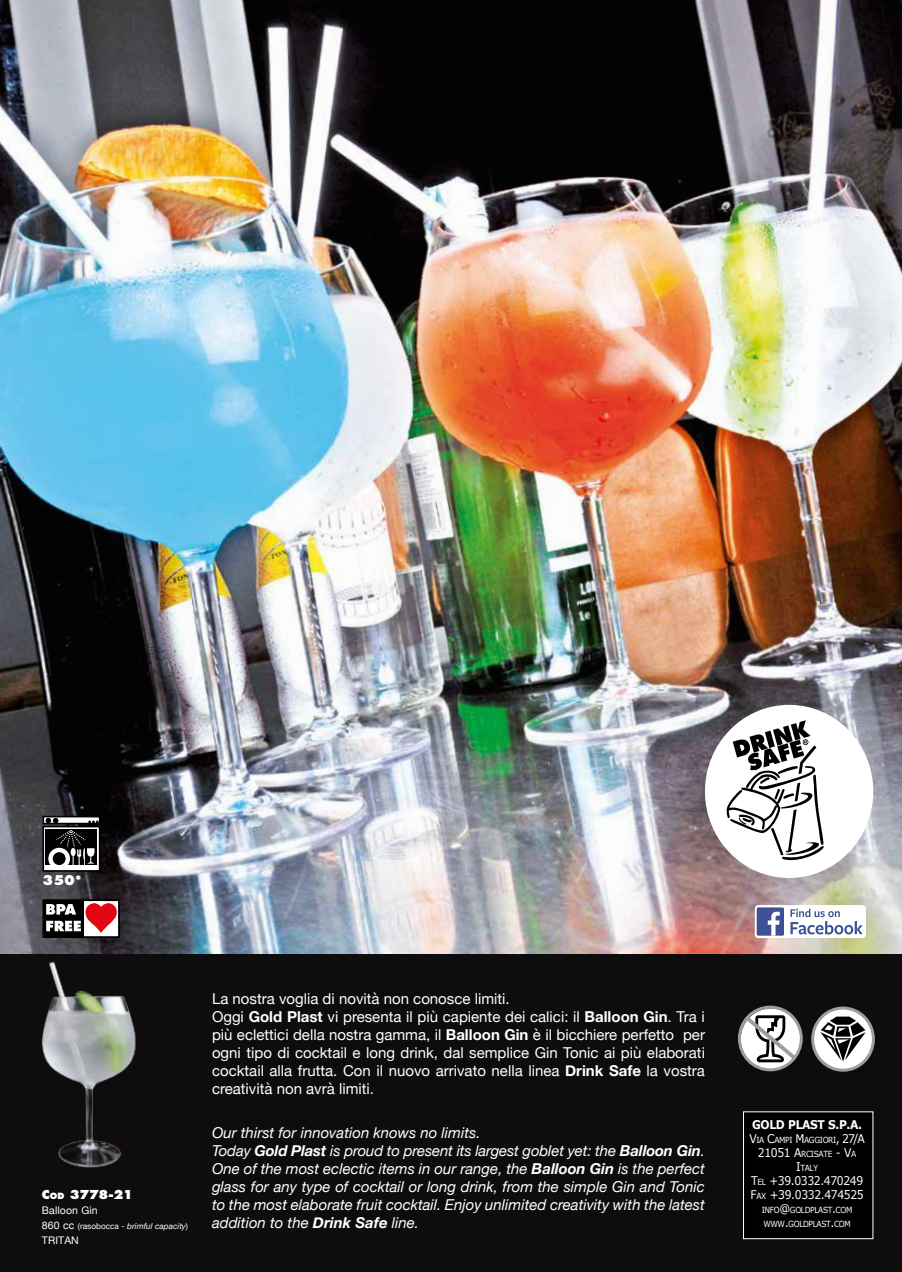
<style>
.page{position:relative;width:902px;height:1272px;background:#fff}
.page>*{position:absolute;margin:0;border:0;box-sizing:border-box;transform-origin:0 0}
.t1{font:italic 15px/17.9px "Helvetica Neue";color:#fff}
.t2{font:15px/18px "Helvetica Neue";color:#fff}
.t3{font:800 13.05px "Futura";color:#fff}
.t4{font:12px/14px "Verdana";letter-spacing:-.035em;color:#fff;scale:.9 1}
.t5{font:700 12px "Verdana";letter-spacing:-.035em;color:#fff;scale:.9 1}
.t6{font:800 12px "Futura";letter-spacing:-.035em;color:#fff}
.t7{font:10.5px "Helvetica Neue";letter-spacing:.01em;color:#fff}
.t8{font:8.4px/14px "Verdana";letter-spacing:-.05em;color:#fff;scale:.9 1}
.t9{font:italic 8.25px "Helvetica Neue";color:#fff}
.s1{font-size:8.4px}
.s2{font-style:normal;font-size:10.5px}
.s3{font-style:normal}
.s4{font-weight:700}
.s5{font-size:12px}
</style>
<div class="page">
<img style="left:0;top:0;width:901px;height:954px">
<div style="left:0;top:954px;width:901px;height:317px;background:#0e0c0d"></div>
<div style="left:743px;top:1111px;width:130px;height:127px;background:#000"></div>
<div style="left:754px;top:905px;width:111px;height:33px;background:#fff;border-radius:3px"></div>
<svg style="left:790px;top:908px;width:72px;height:26px"></svg>
<div style="left:756px;top:907px;width:27px;height:28px;background:#3e5293;border-radius:2px"></div>
<svg style="left:767px;top:911px;width:12px;height:24px"></svg>
<div style="left:43px;top:900px;width:76px;height:37px;background:#fff"></div>
<div style="left:42px;top:899px;width:78px;height:39px;border:2px solid #000"></div>
<div style="left:43px;top:899px;width:41px;height:38px;background:#000"></div>
<svg style="left:46px;top:903px;width:71px;height:29px"></svg>
<svg style="left:739px;top:1007px;width:63px;height:63px"></svg>
<div style="left:737px;top:1005px;width:65px;height:66px;border:3px solid #9d9d9c;border-radius:50%"></div>
<svg style="left:741px;top:1012px;width:58px;height:51px"></svg>
<svg style="left:812px;top:1007px;width:61px;height:63px"></svg>
<div style="left:811px;top:1006px;width:63px;height:65px;border:3px solid #9d9d9c;border-radius:50%"></div>
<svg style="left:820px;top:1016px;width:45px;height:45px"></svg>
<svg style="left:45px;top:828px;width:52px;height:40px"></svg>
<div style="left:42px;top:825px;width:58px;height:46px;border:2px solid #000"></div>
<div style="left:46px;top:829px;width:51px;height:35px;background:#000"></div>
<svg style="left:48px;top:847px;width:22px;height:22px"></svg>
<div style="left:53px;top:852px;width:13px;height:13px;border:2px solid #000;border-radius:50%"></div>
<div style="left:43px;top:816px;width:57px;height:7px;background:#fff"></div>
<div style="left:42px;top:815px;width:58px;height:9px;border:2px solid #000"></div>
<svg style="left:88px;top:820px;width:11px;height:3px"></svg>
<svg style="left:46px;top:817px;width:12px;height:6px"></svg>
<svg style="left:56px;top:830px;width:39px;height:39px"></svg>
<div style="left:705px;top:704px;width:168px;height:174px;background:#fff;border-radius:50%"></div>
<svg style="left:726px;top:720px;width:98px;height:143px"></svg>
<img style="left:32px;top:946px;width:111px;height:222px">
<p class="t3" style="left:42px;top:872px;width:41px">350*</p>
<p class="t6" style="left:42px;top:1186px;width:93px">C<span class="s1">od</span> 3778-21</p>
<p class="t7" style="left:42px;top:1202px;width:57px">Balloon Gin</p>
<p class="t9" style="left:42px;top:1219px;width:148px"><span class="s2">860 cc</span> <span class="s3">(rasobocca -</span> brimful capacity<span class="s3">)</span></p>
<p class="t7" style="left:42px;top:1232px;width:38px">TRITAN</p>
<p class="t2" style="left:212px;top:990px;width:494px">La nostra voglia di novità non conosce limiti.<br>Oggi <span class="s4">Gold Plast</span> vi presenta il più capiente dei calici: il <span class="s4">Balloon Gin</span>. Tra i più eclettici della nostra gamma, il <span class="s4">Balloon Gin</span> è il bicchiere perfetto per ogni tipo di cocktail e long drink, dal semplice Gin Tonic ai più elaborati cocktail alla frutta. Con il nuovo arrivato nella linea <span class="s4">Drink Safe</span> la vostra creatività non avrà limiti.</p>
<p class="t1" style="left:212px;top:1124px;width:494px">Our thirst for innovation knows no limits.<br>Today <span class="s4">Gold Plast</span> is proud to present its largest goblet yet: the <span class="s4">Balloon Gin</span>.<br>One of the most eclectic items in our range, the <span class="s4">Balloon Gin</span> is the perfect glass for any type of cocktail or long drink, from the simple Gin and Tonic to the most elaborate fruit cocktail. Enjoy unlimited creativity with the latest addition to the <span class="s4">Drink Safe</span> line.</p>
<p class="t5" style="left:752px;top:1116px;width:123px">GOLD PLAST S.P.A.</p>
<p class="t8" style="left:749px;top:1133px;width:130px"><span class="s5">V</span>IA <span class="s5">C</span>AMPI <span class="s5">M</span> AGGIORI<span class="s5">, 27/A</span></p>
<p class="t4" style="left:757px;top:1145px;width:111px">21051 A<span class="s1">RCISATE</span> - V<span class="s1">A</span></p>
<p class="t8" style="left:796px;top:1161px;width:26px"><span class="s5">I</span> TALY</p>
<p class="t4" style="left:750px;top:1173px;width:127px">T<span class="s1">EL</span> +39.0332.470249<br>F<span class="s1">AX</span> +39.0332.474525</p>
<p class="t8" style="left:761px;top:1202px;width:102px">INFO<span class="s5">@</span>GOLDPLAST<span class="s5">.</span>COM<br>WWW<span class="s5">.</span>GOLDPLAST<span class="s5">.</span>COM</p>
</div>
